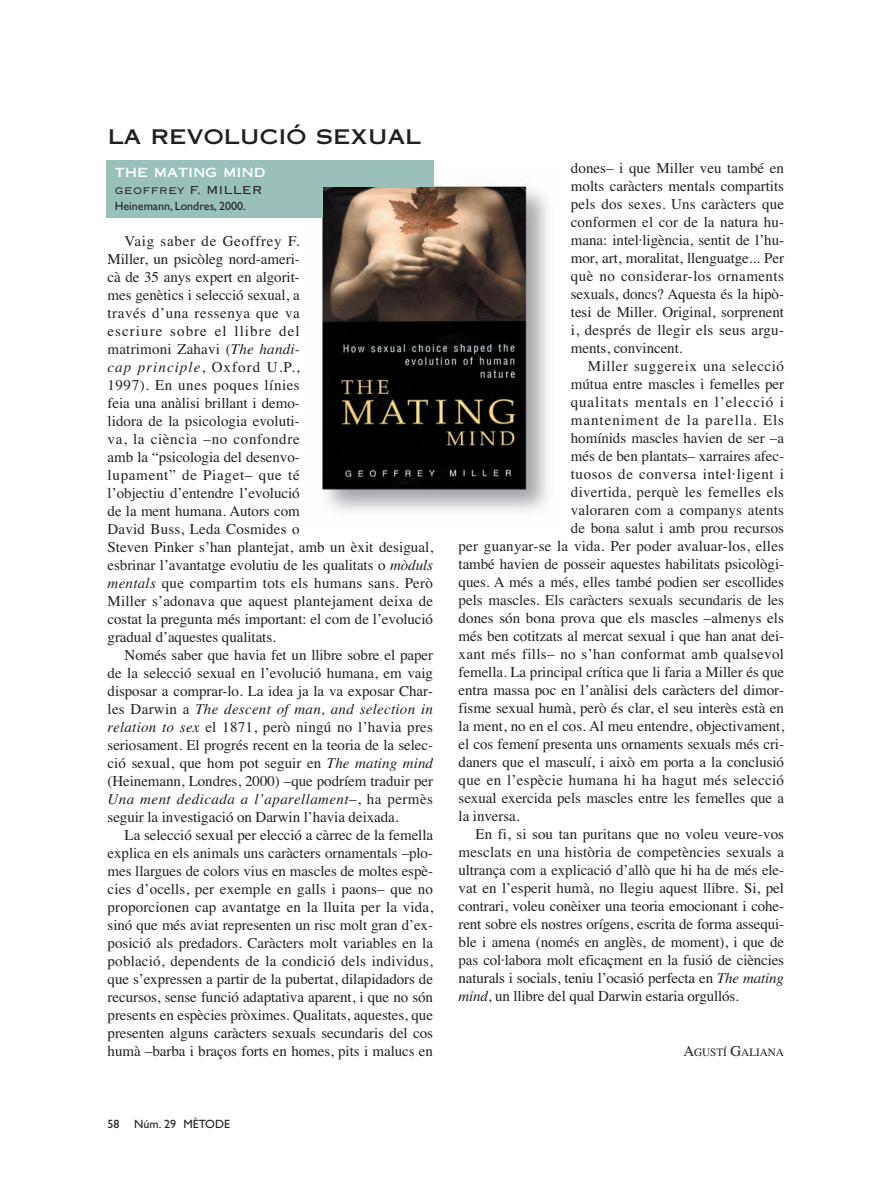
<style>
.page{position:relative;width:893px;height:1191px;background:#fff}
.page>*{position:absolute;margin:0;border:0;box-sizing:border-box;transform-origin:0 0}
.t1{font:24px "Copperplate Thirty One AB";color:#231f20}
.t2{font:15px/18px "Times";letter-spacing:-.005em;color:#231f20;text-align:justify}
.t3{font:15px "Times";letter-spacing:.015em;color:#231f20}
.t4{font:15px "Times";letter-spacing:.02em;color:#231f20}
.t5{font:15px "Times";letter-spacing:.04em;color:#231f20}
.t6{font:15px "Times";letter-spacing:.06em;color:#231f20}
.t7{font:15px "Times";letter-spacing:.035em;color:#231f20}
.t8{font:15px "Times";letter-spacing:.065em;color:#231f20}
.t9{font:15px "Copperplate Thirty Two BC";color:#231f20}
.t10{font:15px "Copperplate Thirty One AB";color:#fff}
.t11{font:12px "Gill Sans";color:#231f20}
.t12{font:11.25px "Times";letter-spacing:-.005em;color:#231f20}
.s1{font-style:italic}
.s2{font-size:15px}
</style>
<div class="page">
<img style="left:322px;top:184px;width:226px;height:328px">
<div style="left:106px;top:161px;width:328px;height:57px;background:#99c1b9"></div>
<img style="left:323px;top:187px;width:202px;height:301px">
<h1 class="t1" style="left:108px;top:122px;width:315px">LA REVOLUCIÓ SEXUAL</h1>
<p class="t10" style="left:115px;top:163px;width:152px">THE MATING MIND</p>
<p class="t9" style="left:115px;top:180px;width:149px">geoffrey F. MILLER</p>
<p class="t11" style="left:115px;top:202px;width:132px">Heinemann, Londres, 2000.</p>
<p class="t2" style="left:108px;top:233px;width:327px;text-align:left;text-indent:17px">Vaig saber de Geoffrey F.<br>Miller, un psicòleg nord-ameri-<br>cà de 35 anys expert en algorit-<br>mes genètics i selecció sexual, a<br>través d’una ressenya que va<br>escriure sobre el llibre del<br>matrimoni Zahavi (<span class="s1">The handi-<br>cap principle</span>, Oxford U.P.,<br>1997). En unes poques línies<br>feia una anàlisi brillant i demo-<br>lidora de la psicologia evoluti-<br>va, la ciència –no confondre<br>amb la “psicologia del desenvo-<br>lupament” de Piaget– que té<br>l’objectiu d’entendre l’evolució<br>de la ment humana. Autors com<br>David Buss, Leda Cosmides o<br>Steven Pinker s’han plantejat, amb un èxit desigual, esbrinar l’avantatge evolutiu de les qualitats o <span class="s1">mòduls mentals</span> que compartim tots els humans sans. Però Miller s’adonava que aquest plantejament deixa de costat la pregunta més important: el com de l’evolució gradual d’aquestes qualitats.</p>
<p class="t2" style="left:108px;top:647px;width:327px;text-indent:17px">Només saber que havia fet un llibre sobre el paper de la selecció sexual en l’evolució humana, em vaig disposar a comprar-lo. La idea ja la va exposar Char&shy;les Darwin a <span class="s1">The descent of man, and selection in relation to sex</span> el 1871, però ningú no l’havia pres seriosament. El progrés recent en la teoria de la selec&shy;ció sexual, que hom pot seguir en <span class="s1">The mating mind </span>(Heinemann, Londres, 2000) –que podríem traduir per <span class="s1">Una ment dedicada a l’aparellament</span>–, ha permès seguir la investigació on Darwin l’havia deixada.</p>
<p class="t2" style="left:108px;top:827px;width:327px;text-indent:17px">La selecció sexual per elecció a càrrec de la femella explica en els animals uns caràcters ornamentals –plo&shy;mes llargues de colors vius en mascles de moltes espè&shy;cies d’ocells, per exemple en galls i paons– que no proporcionen cap avantatge en la lluita per la vida, sinó que més aviat representen un risc molt gran d’ex&shy;posició als predadors. Caràcters molt variables en la població, dependents de la condició dels individus, que s’expressen a partir de la pubertat, dilapidadors de recursos, sense funció adaptativa aparent, i que no són presents en espècies pròximes. Qualitats, aquestes, que presenten alguns caràcters sexuals secundaris del cos humà –barba i braços forts en homes, pits i malucs en</p>
<p class="t11" style="left:108px;top:1120px;width:124px">58 Núm. 29 MÈTODE</p>
<p class="t2" style="left:571px;top:160px;width:215px">dones– i que Miller veu també en molts caràcters mentals compartits pels dos sexes. Uns caràcters que conformen el cor de la natura hu&shy;mana: intel·ligència, sentit de l’hu&shy;mor, art, moralitat, llenguatge... Per què no considerar-los ornaments sexuals, doncs? Aquesta és la hipò&shy;tesi de Miller. Original, sorprenent i, després de llegir els seus argu&shy;ments, convincent.</p>
<p class="t7" style="left:588px;top:360px;width:198px">Miller suggereix una selecció</p>
<p class="t2" style="left:571px;top:376px;width:215px">mútua entre mascles i femelles per</p>
<p class="t6" style="left:571px;top:396px;width:215px">qualitats mentals en l’elecció i</p>
<p class="t8" style="left:571px;top:414px;width:215px">manteniment de la parella. Els</p>
<p class="t2" style="left:571px;top:430px;width:215px">homínids mascles havien de ser –a</p>
<p class="t2" style="left:571px;top:448px;width:215px">més de ben plantats– xarraires afec-</p>
<p class="t5" style="left:571px;top:468px;width:215px">tuosos de conversa intel·ligent i</p>
<p class="t4" style="left:571px;top:486px;width:215px">divertida, perquè les femelles els</p>
<p class="t3" style="left:571px;top:504px;width:215px">valoraren com a companys atents</p>
<p class="t2" style="left:571px;top:520px;width:215px">de bona salut i amb prou recursos</p>
<p class="t3" style="left:459px;top:540px;width:327px">per guanyar-se la vida. Per poder avaluar-los, elles</p>
<p class="t2" style="left:459px;top:556px;width:327px">també havien de posseir aquestes habilitats psicològi-</p>
<p class="t2" style="left:459px;top:574px;width:327px">ques. A més a més, elles també podien ser escollides</p>
<p class="t2" style="left:459px;top:592px;width:327px">pels mascles. Els caràcters sexuals secundaris de les</p>
<p class="t2" style="left:459px;top:610px;width:327px">dones són bona prova que els mascles –almenys els</p>
<p class="t2" style="left:459px;top:628px;width:327px">més ben cotitzats al mercat sexual i que han anat dei-</p>
<p class="t4" style="left:459px;top:648px;width:327px">xant més fills– no s’han conformat amb qualsevol</p>
<p class="t2" style="left:459px;top:664px;width:327px">femella. La principal crítica que li faria a Miller és que</p>
<p class="t2" style="left:459px;top:682px;width:327px">entra massa poc en l’anàlisi dels caràcters del dimor-</p>
<p class="t2" style="left:459px;top:700px;width:327px">fisme sexual humà, però és clar, el seu interès està en</p>
<p class="t2" style="left:459px;top:718px;width:327px">la ment, no en el cos. Al meu entendre, objectivament,</p>
<p class="t2" style="left:459px;top:736px;width:327px">el cos femení presenta uns ornaments sexuals més cri-</p>
<p class="t2" style="left:459px;top:754px;width:327px">daners que el masculí, i això em porta a la conclusió</p>
<p class="t4" style="left:459px;top:774px;width:327px">que en l’espècie humana hi ha hagut més selecció</p>
<p class="t2" style="left:459px;top:790px;width:327px">sexual exercida pels mascles entre les femelles que a</p>
<p class="t2" style="left:459px;top:808px;width:62px">la inversa.</p>
<p class="t2" style="left:476px;top:826px;width:310px">En fi, si sou tan puritans que no voleu veure-vos</p>
<p class="t3" style="left:459px;top:846px;width:327px">mesclats en una història de competències sexuals a</p>
<p class="t2" style="left:459px;top:862px;width:327px">ultrança com a explicació d’allò que hi ha de més ele-</p>
<p class="t2" style="left:459px;top:880px;width:327px">vat en l’esperit humà, no llegiu aquest llibre. Si, pel</p>
<p class="t2" style="left:459px;top:898px;width:327px">contrari, voleu conèixer una teoria emocionant i cohe-</p>
<p class="t2" style="left:459px;top:916px;width:327px">rent sobre els nostres orígens, escrita de forma assequi-</p>
<p class="t2" style="left:459px;top:934px;width:327px">ble i amena (només en anglès, de moment), i que de</p>
<p class="t2" style="left:459px;top:952px;width:327px">pas col·labora molt eficaçment en la fusió de ciències</p>
<p class="t2" style="left:459px;top:970px;width:327px">naturals i socials, teniu l’ocasió perfecta en <span class="s1">The mating</span></p>
<p class="t2" style="left:459px;top:988px;width:282px"><span class="s1">mind</span>, un llibre del qual Darwin estaria orgullós.</p>
<p class="t12" style="left:683px;top:1048px;width:102px"><span class="s2">A</span>GUSTÍ <span class="s2">G</span>ALIANA</p>
</div>
